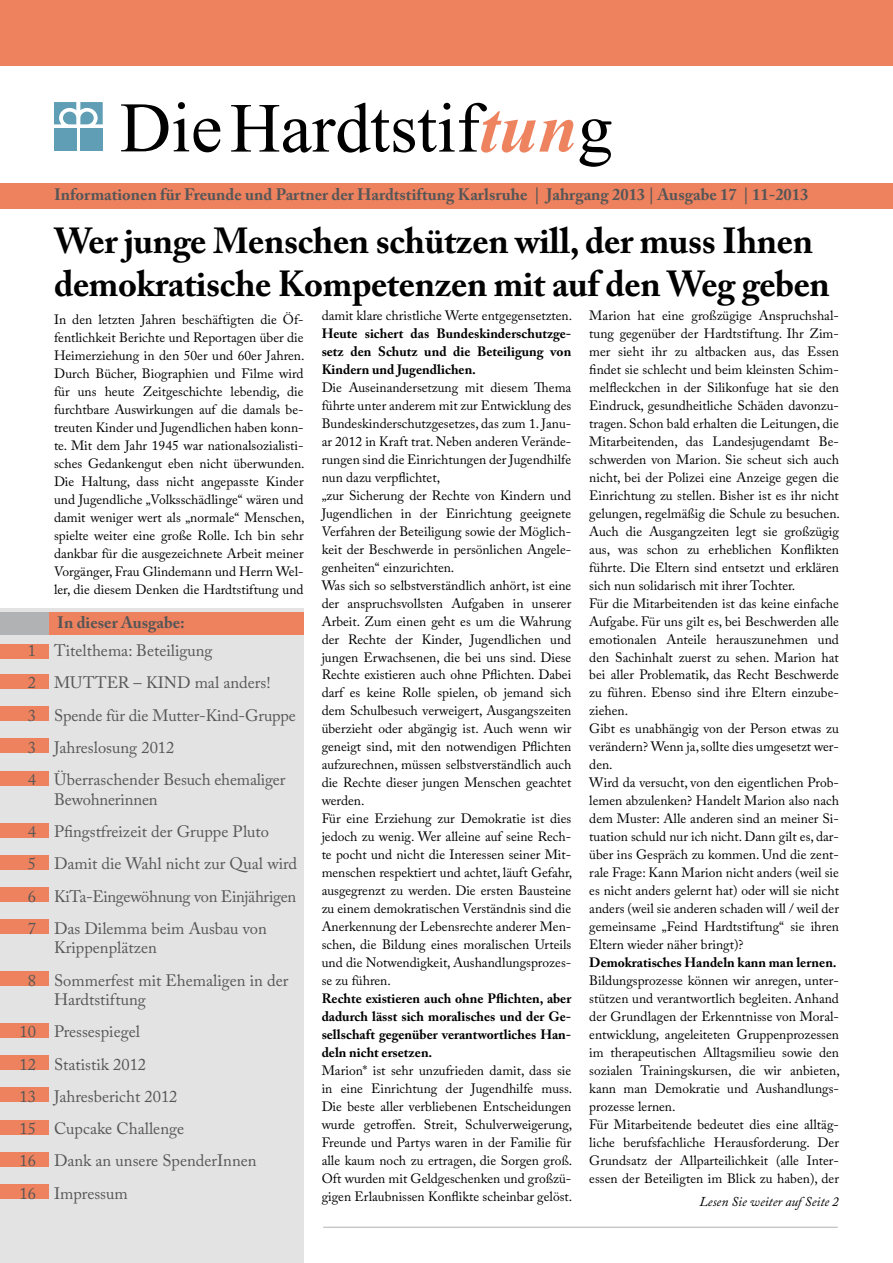
<style>
.page{position:relative;width:893px;height:1263px;background:#fff}
.page>*{position:absolute;margin:0;border:0;box-sizing:border-box;transform-origin:0 0}
.t1{font:700 36px/43.2px "Adobe Caslon Pro";letter-spacing:-.01em;color:#000}
.t2{font:16.5px/32.2px "Adobe Caslon Pro";color:#565656}
.t3{font:700 16.5px "Adobe Caslon Pro";color:#565656}
.t4{font:13.5px/18px "Adobe Caslon Pro";color:#000}
.t5{font:700 13.5px/18px "Adobe Caslon Pro";color:#000;text-align:justify}
.t6{font:italic 13.5px "Adobe Caslon Pro";color:#000}
</style>
<div class="page">
<div style="left:0;top:608px;width:304px;height:655px;background:#e3e3e3"></div>
<div style="left:0;top:183px;width:893px;height:25px;background:#ee825f"></div>
<div style="left:0;top:0;width:893px;height:65px;background:#ee825f"></div>
<div style="left:0;top:644px;width:49px;height:14px;background:#ee825f"></div>
<div style="left:0;top:674px;width:49px;height:14px;background:#ee825f"></div>
<div style="left:0;top:707px;width:49px;height:14px;background:#ee825f"></div>
<div style="left:0;top:739px;width:49px;height:14px;background:#ee825f"></div>
<div style="left:0;top:771px;width:49px;height:14px;background:#ee825f"></div>
<div style="left:0;top:823px;width:49px;height:14px;background:#ee825f"></div>
<div style="left:0;top:855px;width:49px;height:14px;background:#ee825f"></div>
<div style="left:0;top:887px;width:49px;height:14px;background:#ee825f"></div>
<div style="left:0;top:920px;width:49px;height:14px;background:#ee825f"></div>
<div style="left:0;top:971px;width:49px;height:14px;background:#ee825f"></div>
<div style="left:0;top:1023px;width:49px;height:14px;background:#ee825f"></div>
<div style="left:0;top:1055px;width:49px;height:14px;background:#ee825f"></div>
<div style="left:0;top:1088px;width:49px;height:14px;background:#ee825f"></div>
<div style="left:0;top:1120px;width:49px;height:14px;background:#ee825f"></div>
<div style="left:0;top:1152px;width:49px;height:14px;background:#ee825f"></div>
<div style="left:0;top:1184px;width:49px;height:14px;background:#ee825f"></div>
<div style="left:49px;top:612px;width:255px;height:22px;background:#ee825f"></div>
<div style="left:0;top:612px;width:49px;height:22px;background:#b1b2b3"></div>
<hr style="left:323px;top:1227px;width:515px;height:1px;background:#b1b2b3">
<svg style="left:54px;top:102px;width:49px;height:22px"></svg>
<div style="left:54px;top:128px;width:22px;height:23px;background:#5f9eb4"></div>
<div style="left:80px;top:128px;width:23px;height:23px;background:#5f9eb4"></div>
<svg style="left:121px;top:102px;width:99px;height:50px"></svg>
<svg style="left:231px;top:103px;width:343px;height:50px"></svg>
<svg style="left:580px;top:119px;width:31px;height:48px"></svg>
<p class="t2" style="left:28px;top:634px;width:10px;text-align:justify">1<br>2<br>3<br>3<br>4</p>
<p class="t2" style="left:28px;top:815px;width:10px;text-align:justify">4<br>5<br>6<br>7</p>
<p class="t2" style="left:28px;top:964px;width:10px">8</p>
<p class="t2" style="left:20px;top:1015px;width:18px;text-align:justify">10<br>12<br>13<br>15<br>16<br>16</p>
<p class="t3" style="left:54px;top:185px;width:756px">Informationen für Freunde und Partner der Hardtstiftung Karlsruhe | Jahrgang 2013 | Ausgabe 17 | 11-2013</p>
<h1 class="t1" style="left:54px;top:219px;width:777px">Wer junge Menschen schützen will, der muss Ihnen demokratische Kompetenzen mit auf den Weg geben</h1>
<p class="t4" style="left:322px;top:306px;width:252px">damit klare christliche Werte entgegensetzten.</p>
<p class="t5" style="left:322px;top:324px;width:251px">Heute sichert das Bundeskinderschutzge&shy;setz den Schutz und die Beteiligung von Kindern und Jugendlichen.</p>
<p class="t4" style="left:322px;top:378px;width:252px">Die Auseinandersetzung mit diesem Thema führte unter anderem mit zur Entwicklung des Bundeskinderschutzgesetzes, das zum 1. Janu&shy;ar 2012 in Kraft trat. Neben anderen Verände&shy;rungen sind die Einrichtungen der Jugendhilfe nun dazu verpflichtet,<br>„zur Sicherung der Rechte von Kindern und Jugendlichen in der Einrichtung geeignete Verfahren der Beteiligung sowie der Möglich&shy;keit der Beschwerde in persönlichen Angele&shy;genheiten“ einzurichten.<br>Was sich so selbstverständlich anhört, ist eine der anspruchsvollsten Aufgaben in unserer Arbeit. Zum einen geht es um die Wahrung der Rechte der Kinder, Jugendlichen und jungen Erwachsenen, die bei uns sind. Diese Rechte existieren auch ohne Pflichten. Dabei darf es keine Rolle spielen, ob jemand sich dem Schulbesuch verweigert, Ausgangszeiten überzieht oder abgängig ist. Auch wenn wir geneigt sind, mit den notwendigen Pflichten aufzurechnen, müssen selbstverständlich auch die Rechte dieser jungen Menschen geachtet werden.<br>Für eine Erziehung zur Demokratie ist dies jedoch zu wenig. Wer alleine auf seine Rech&shy;te pocht und nicht die Interessen seiner Mit&shy;menschen respektiert und achtet, läuft Gefahr, ausgegrenzt zu werden. Die ersten Bausteine zu einem demokratischen Verständnis sind die Anerkennung der Lebensrechte anderer Men&shy;schen, die Bildung eines moralischen Urteils und die Notwendigkeit, Aushandlungsprozes&shy;se zu führen.</p>
<p class="t5" style="left:322px;top:990px;width:251px">Rechte existieren auch ohne Pflichten, aber dadurch lässt sich moralisches und der Ge&shy;sellschaft gegenüber verantwortliches Han&shy;deln nicht ersetzen.</p>
<p class="t4" style="left:322px;top:1062px;width:252px;text-align:justify">Marion* ist sehr unzufrieden damit, dass sie in eine Einrichtung der Jugendhilfe muss.<br>Die beste aller verbliebenen Entscheidungen wurde getroffen. Streit, Schulverweigerung, Freunde und Partys waren in der Familie für alle kaum noch zu ertragen, die Sorgen groß.<br>Oft wurden mit Geldgeschenken und großzü&shy;gigen Erlaubnissen Konflikte scheinbar gelöst.</p>
<p class="t4" style="left:54px;top:310px;width:252px;text-align:justify">In den letzten Jahren beschäftigten die Öf&shy;fentlichkeit Berichte und Reportagen über die Heimerziehung in den 50er und 60er Jahren.<br>Durch Bücher, Biographien und Filme wird für uns heute Zeitgeschichte lebendig, die furchtbare Auswirkungen auf die damals be&shy;treuten Kinder und Jugendlichen haben konn&shy;te. Mit dem Jahr 1945 war nationalsozialisti&shy;sches Gedankengut eben nicht überwunden.<br>Die Haltung, dass nicht angepasste Kinder und Jugendliche „Volksschädlinge“ wären und damit weniger wert als „normale“ Menschen, spielte weiter eine große Rolle. Ich bin sehr dankbar für die ausgezeichnete Arbeit meiner Vorgänger, Frau Glindemann und Herrn Wel&shy;ler, die diesem Denken die Hardtstiftung und</p>
<p class="t4" style="left:589px;top:306px;width:252px">Marion hat eine großzügige Anspruchshal&shy;tung gegenüber der Hardtstiftung. Ihr Zim&shy;mer sieht ihr zu altbacken aus, das Essen findet sie schlecht und beim kleinsten Schim&shy;melfleckchen in der Silikonfuge hat sie den Eindruck, gesundheitliche Schäden davonzu&shy;tragen. Schon bald erhalten die Leitungen, die Mitarbeitenden, das Landesjugendamt Be&shy;schwerden von Marion. Sie scheut sich auch nicht, bei der Polizei eine Anzeige gegen die Einrichtung zu stellen. Bisher ist es ihr nicht gelungen, regelmäßig die Schule zu besuchen.<br>Auch die Ausgangzeiten legt sie großzügig aus, was schon zu erheblichen Konflikten führte. Die Eltern sind entsetzt und erklären sich nun solidarisch mit ihrer Tochter.<br>Für die Mitarbeitenden ist das keine einfache Aufgabe. Für uns gilt es, bei Beschwerden alle emotionalen Anteile herauszunehmen und den Sachinhalt zuerst zu sehen. Marion hat bei aller Problematik, das Recht Beschwerde zu führen. Ebenso sind ihre Eltern einzube&shy;ziehen.<br>Gibt es unabhängig von der Person etwas zu verändern? Wenn ja, sollte dies umgesetzt wer&shy;den.<br>Wird da versucht, von den eigentlichen Prob&shy;lemen abzulenken? Handelt Marion also nach dem Muster: Alle anderen sind an meiner Si&shy;tuation schuld nur ich nicht. Dann gilt es, dar&shy;über ins Gespräch zu kommen. Und die zent&shy;rale Frage: Kann Marion nicht anders (weil sie es nicht anders gelernt hat) oder will sie nicht anders (weil sie anderen schaden will / weil der gemeinsame „Feind Hardtstiftung“ sie ihren Eltern wieder näher bringt)?</p>
<p class="t5" style="left:589px;top:954px;width:249px">Demokratisches Handeln kann man lernen.</p>
<p class="t4" style="left:589px;top:972px;width:252px">Bildungsprozesse können wir anregen, unter&shy;stützen und verantwortlich begleiten. Anhand der Grundlagen der Erkenntnisse von Moral&shy;entwicklung, angeleiteten Gruppenprozessen im therapeutischen Alltagsmilieu sowie den sozialen Trainingskursen, die wir anbieten, kann man Demokratie und Aushandlungs&shy;prozesse lernen.<br>Für Mitarbeitende bedeutet dies eine alltäg&shy;liche berufsfachliche Herausforderung. Der Grundsatz der Allparteilichkeit (alle Inter&shy;essen der Beteiligten im Blick zu haben), der</p>
<p class="t3" style="left:57px;top:612px;width:129px">In dieser Ausgabe:</p>
<p class="t2" style="left:54px;top:634px;width:243px">Titelthema: Beteiligung<br>MUTTER – KIND mal anders!<br>Spende für die Mutter-Kind-Gruppe<br>Jahreslosung 2012<br>Überraschender Besuch ehemaliger</p>
<p class="t2" style="left:54px;top:783px;width:245px">Bewohnerinnen<br>Pfingstfreizeit der Gruppe Pluto<br>Damit die Wahl nicht zur Qual wird<br>KiTa-Eingewöhnung von Einjährigen<br>Das Dilemma beim Ausbau von</p>
<p class="t2" style="left:54px;top:931px;width:236px">Krippenplätzen<br>Sommerfest mit Ehemaligen in der</p>
<p class="t2" style="left:54px;top:983px;width:204px">Hardtstiftung<br>Pressespiegel<br>Statistik 2012<br>Jahresbericht 2012<br>Cupcake Challenge<br>Dank an unsere SpenderInnen<br>Impressum</p>
<p class="t6" style="left:699px;top:1193px;width:141px">Lesen Sie weiter auf Seite 2</p>
</div>
